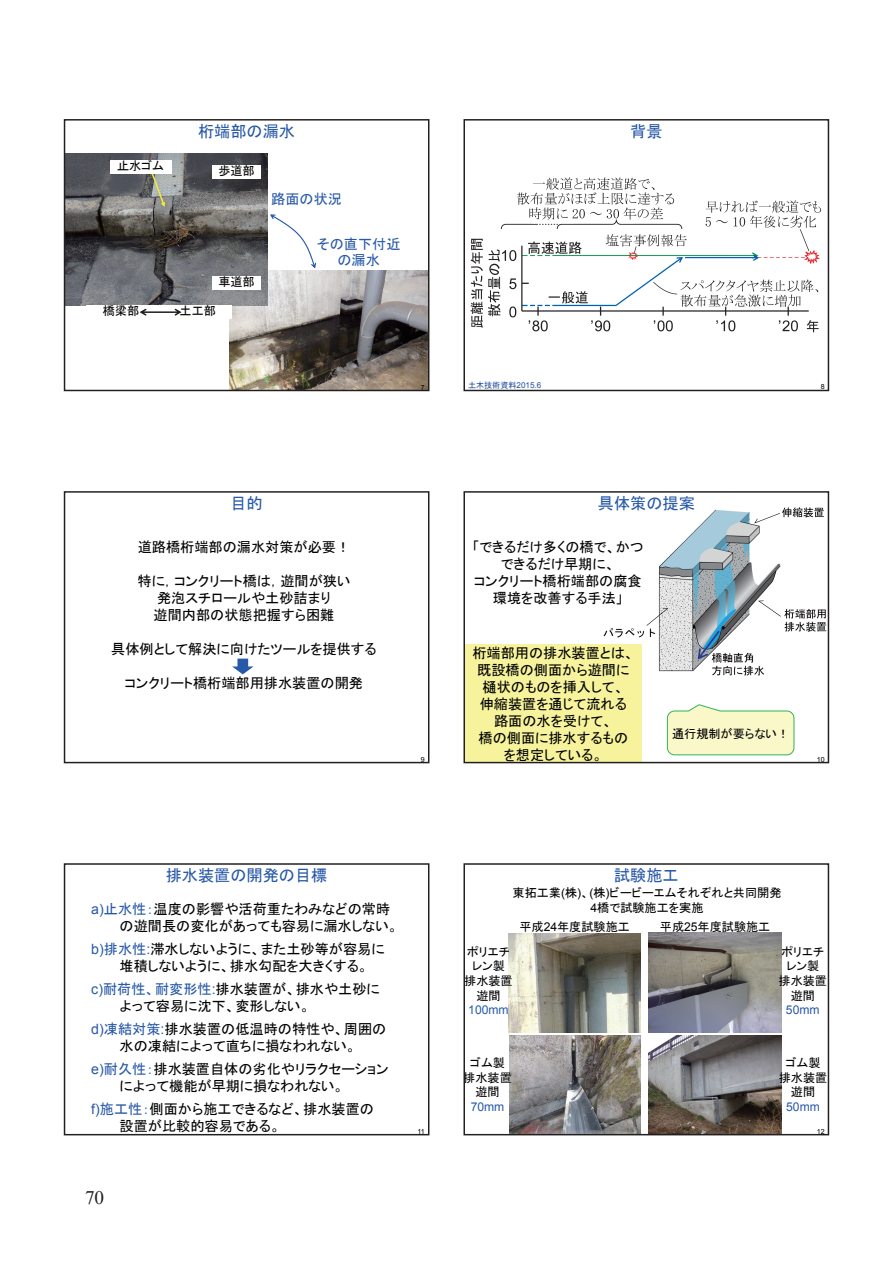
<style>
.page{position:relative;width:893px;height:1263px;background:#fff}
.page>*{position:absolute;margin:0;border:0;box-sizing:border-box;transform-origin:0 0}
.t1{font:19.2px "Times New Roman";color:#231f20}
.t2{font:16.2px "MS P Gothic";color:#2859a8}
.t3{font:14.1px/17px "MS P Gothic";color:#000}
.t4{font:14.1px/16.4px "MS P Gothic";color:#2859a8;text-align:center}
.t5{font:12.15px/14.5px "MS P Gothic";color:#000;text-align:center}
.t6{font:12.15px "Arial";color:#2859a8}
.t7{font:8.1px "MS P Gothic";color:#254ca1}
.t8{font:7.05px "Arial";color:#000}
.t9{font:7.05px "Arial";color:#000}
.s1{font-family:"Arial"}
.s2{font-family:"Arial";color:#2859a8}
.s3{color:#2859a8}
</style>
<div class="page">
<img style="left:648px;top:933px;width:133px;height:99px">
<img style="left:649px;top:1036px;width:132px;height:97px">
<img style="left:509px;top:1036px;width:131px;height:97px">
<img style="left:509px;top:933px;width:132px;height:99px">
<div style="left:463px;top:863px;width:366px;height:272px;border:1px solid #231f20"></div>
<div style="left:64px;top:863px;width:365px;height:272px;border:1px solid #231f20"></div>
<img style="left:603px;top:507px;width:224px;height:168px">
<div style="left:464px;top:644px;width:178px;height:118px;background:#f7f39c"></div>
<svg style="left:667px;top:704px;width:127px;height:51px;background:#f1f5ca"></svg>
<div style="left:463px;top:491px;width:366px;height:272px;border:1px solid #231f20"></div>
<svg style="left:232px;top:659px;width:22px;height:15px"></svg>
<div style="left:64px;top:491px;width:365px;height:272px;border:1px solid #231f20"></div>
<img style="left:471px;top:177px;width:351px;height:156px">
<div style="left:463px;top:119px;width:366px;height:272px;border:1px solid #231f20"></div>
<img style="left:230px;top:271px;width:197px;height:118px">
<img style="left:66px;top:153px;width:201px;height:152px">
<div style="left:110px;top:160px;width:62px;height:14px;background:#fff"></div>
<svg style="left:152px;top:174px;width:13px;height:33px"></svg>
<div style="left:213px;top:165px;width:48px;height:14px;background:#fff"></div>
<div style="left:213px;top:276px;width:48px;height:14px;background:#fff"></div>
<div style="left:87px;top:305px;width:145px;height:14px;background:#fff"></div>
<svg style="left:140px;top:309px;width:41px;height:7px"></svg>
<svg style="left:270px;top:215px;width:46px;height:53px"></svg>
<div style="left:64px;top:119px;width:365px;height:272px;border:1px solid #231f20"></div>
<p class="t2" style="left:198px;top:123px;width:98px">桁端部の漏水</p>
<p class="t5" style="left:117px;top:158px;width:48px">止水ゴム</p>
<p class="t5" style="left:218px;top:163px;width:38px">歩道部</p>
<p class="t5" style="left:218px;top:274px;width:38px">車道部</p>
<p class="t5" style="left:103px;top:304px;width:38px">橋梁部</p>
<p class="t5" style="left:180px;top:304px;width:38px">土工部</p>
<p class="t4" style="left:271px;top:191px;width:72px">路面の状況</p>
<p class="t4" style="left:317px;top:235px;width:85px">その直下付近の漏水</p>
<p class="t8" style="left:421px;top:382px;width:5px">7</p>
<p class="t2" style="left:230px;top:495px;width:34px">目的</p>
<p class="t3" style="left:138px;top:539px;width:214px">道路橋桁端部の漏水対策が必要！</p>
<p class="t3" style="left:138px;top:573px;width:214px;text-align:center">特に，コンクリート橋は，遊間が狭い発泡スチロールや土砂詰まり<br>遊間内部の状態把握すら困難</p>
<p class="t3" style="left:111px;top:641px;width:267px">具体例として解決に向けたツールを提供する</p>
<p class="t3" style="left:125px;top:675px;width:240px">コンクリート橋桁端部用排水装置の開発</p>
<p class="t8" style="left:421px;top:754px;width:5px">9</p>
<p class="t2" style="left:630px;top:123px;width:34px">背景</p>
<p class="t7" style="left:468px;top:381px;width:75px">土木技術資料<span class="s1">2015.6</span></p>
<p class="t9" style="left:821px;top:382px;width:5px">8</p>
<p class="t2" style="left:598px;top:495px;width:98px">具体策の提案</p>
<p class="t3" style="left:472px;top:539px;width:173px;text-align:center">「できるだけ多くの橋で、かつできるだけ早期に、<br>コンクリート橋桁端部の腐食環境を改善する手法」</p>
<p class="t3" style="left:472px;top:644px;width:163px;text-align:center">桁端部用の排水装置とは、既設橋の側面から遊間に樋状のものを挿入して、<br>伸縮装置を通じて流れる路面の水を受けて、<br>橋の側面に排水するものを想定している。</p>
<p class="t5" style="left:672px;top:726px;width:119px">通行規制が要らない！</p>
<p class="t8" style="left:817px;top:754px;width:9px">10</p>
<p class="t2" style="left:166px;top:867px;width:163px">排水装置の開発の目標</p>
<p class="t3" style="left:120px;top:900px;width:280px;text-indent:-28px"><span class="s2">a)</span><span class="s3">止水性：</span>温度の影響や活荷重たわみなどの常時の遊間長の変化があっても容易に漏水しない。</p>
<p class="t3" style="left:120px;top:940px;width:267px;text-indent:-28px"><span class="s2">b)</span><span class="s3">排水性</span><span class="s2">:</span>滞水しないように、また土砂等が容易に堆積しないように、排水勾配を大きくする。</p>
<p class="t3" style="left:120px;top:980px;width:262px;text-indent:-28px"><span class="s2">c)</span><span class="s3">耐荷性、耐変形性</span><span class="s2">:</span>排水装置が、排水や土砂によって容易に沈下、変形しない。</p>
<p class="t3" style="left:91px;top:1020px;width:297px;text-align:center"><span class="s2">d)</span><span class="s3">凍結対策</span><span class="s2">:</span>排水装置の低温時の特性や、周囲の水の凍結によって直ちに損なわれない。</p>
<p class="t3" style="left:120px;top:1060px;width:271px;text-indent:-28px"><span class="s2">e)</span><span class="s3">耐久性：</span>排水装置自体の劣化やリラクセーションによって機能が早期に損なわれない。</p>
<p class="t3" style="left:120px;top:1100px;width:256px;text-indent:-28px"><span class="s2">f)</span><span class="s3">施工性：</span>側面から施工できるなど、排水装置の設置が比較的容易である。</p>
<h1 class="t1" style="left:85px;top:1185px;width:21px">70</h1>
<p class="t8" style="left:418px;top:1126px;width:9px">11</p>
<p class="t2" style="left:614px;top:867px;width:66px">試験施工</p>
<p class="t5" style="left:513px;top:885px;width:270px">東拓工業<span class="s1">(</span>株<span class="s1">)</span>、<span class="s1">(</span>株<span class="s1">)</span>ビービーエムそれぞれと共同開発<br><span class="s1">4</span>橋で試験施工を実施</p>
<p class="t5" style="left:464px;top:944px;width:50px">ポリエチレン製<br>排水装置遊間</p>
<p class="t6" style="left:468px;top:1001px;width:42px">100mm</p>
<p class="t5" style="left:519px;top:919px;width:112px">平成<span class="s1">24</span>年度試験施工</p>
<p class="t5" style="left:660px;top:919px;width:112px">平成<span class="s1">25</span>年度試験施工</p>
<p class="t5" style="left:778px;top:944px;width:50px">ポリエチレン製<br>排水装置遊間</p>
<p class="t6" style="left:786px;top:1001px;width:35px">50mm</p>
<p class="t5" style="left:463px;top:1055px;width:50px">ゴム製排水装置遊間<br><span class="s2">70mm</span></p>
<p class="t5" style="left:779px;top:1055px;width:50px">ゴム製排水装置遊間<br><span class="s2">50mm</span></p>
<p class="t8" style="left:817px;top:1126px;width:9px">12</p>
</div>
